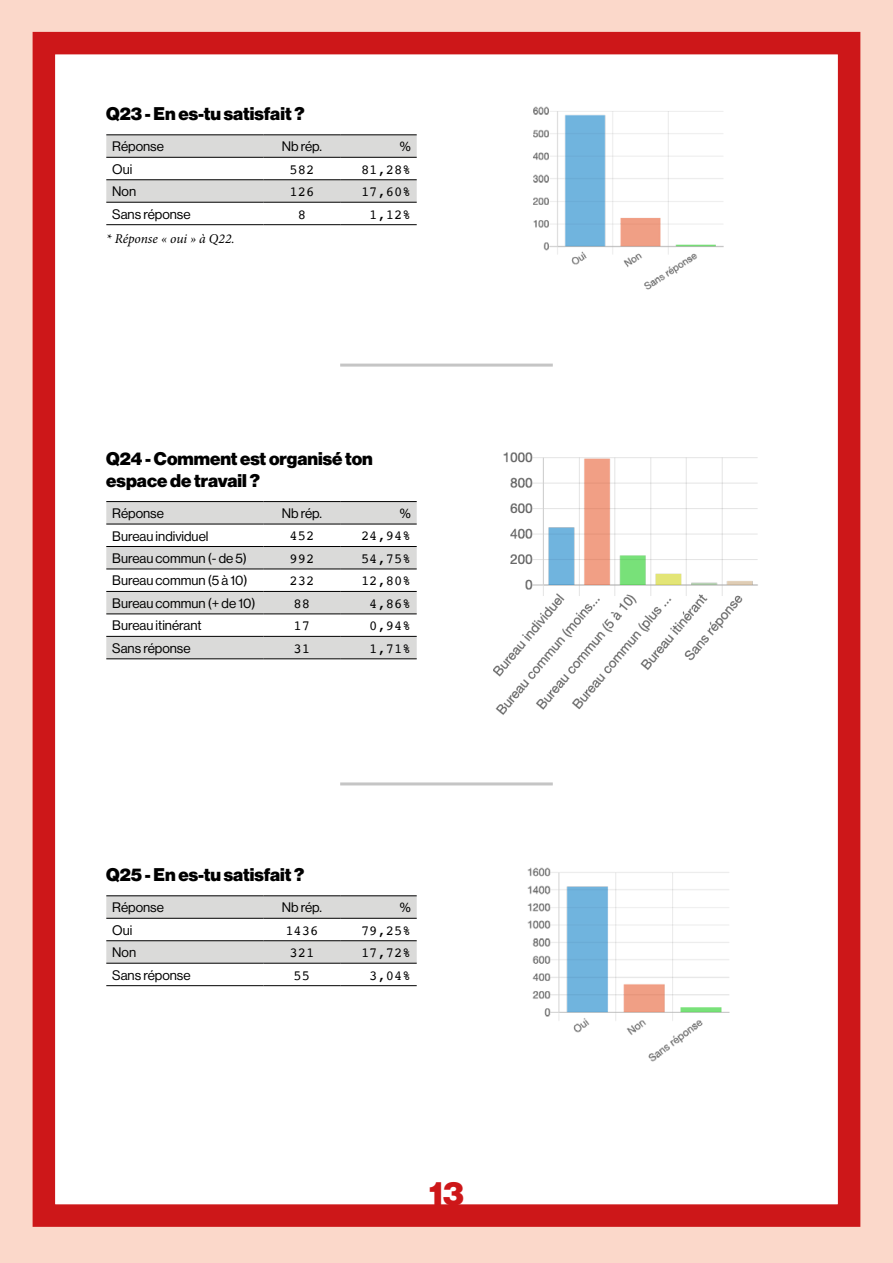
<style>
.page{position:relative;width:893px;height:1263px;background:#fbd8ca}
.page>*{position:absolute;margin:0;border:0;box-sizing:border-box;transform-origin:0 0}
.t1{font:33px "N Haas Grotesk DS Pro 95 Blk";color:#cd1719}
.GRAPH_TITRE{font:18px/21.6px "N Haas Grotesk DS Pro 95 Blk";color:#000}
.GRAPH_CELLULE{font:13.8px "Courier";color:#000}
.GRAPH_CELLULE-2{font:13.5px "N Haas Grotesk DS Pro 55 Rg";color:#000}
.t2{font:italic 13.5px "Minion Pro";letter-spacing:-.005em;color:#000}
</style>
<div class="page">
<div style="left:33px;top:32px;width:827px;height:1195px;background:#fff;border:22px solid #cd1719"></div>
<svg style="left:106px;top:502px;width:311px;height:157px;fill:#dadad9"></svg>
<hr style="left:106px;top:524px;width:158px;height:1px;background:#000">
<hr style="left:264px;top:524px;width:76px;height:1px;background:#000">
<hr style="left:340px;top:524px;width:77px;height:1px;background:#000">
<hr style="left:106px;top:546px;width:158px;height:1px;background:#000">
<hr style="left:264px;top:546px;width:76px;height:1px;background:#000">
<hr style="left:340px;top:546px;width:77px;height:1px;background:#000">
<hr style="left:106px;top:569px;width:158px;height:1px;background:#000">
<hr style="left:264px;top:569px;width:76px;height:1px;background:#000">
<hr style="left:340px;top:569px;width:77px;height:1px;background:#000">
<hr style="left:106px;top:591px;width:158px;height:1px;background:#000">
<hr style="left:264px;top:591px;width:76px;height:1px;background:#000">
<hr style="left:340px;top:591px;width:77px;height:1px;background:#000">
<hr style="left:106px;top:614px;width:158px;height:1px;background:#000">
<hr style="left:264px;top:614px;width:76px;height:1px;background:#000">
<hr style="left:340px;top:614px;width:77px;height:1px;background:#000">
<hr style="left:106px;top:636px;width:158px;height:1px;background:#000">
<hr style="left:264px;top:636px;width:76px;height:1px;background:#000">
<hr style="left:340px;top:636px;width:77px;height:1px;background:#000">
<hr style="left:106px;top:659px;width:158px;height:1px;background:#000">
<hr style="left:264px;top:659px;width:76px;height:1px;background:#000">
<hr style="left:340px;top:659px;width:77px;height:1px;background:#000">
<hr style="left:106px;top:501px;width:158px;height:1px;background:#000">
<hr style="left:264px;top:501px;width:76px;height:1px;background:#000">
<hr style="left:340px;top:501px;width:77px;height:1px;background:#000">
<img style="left:493px;top:452px;width:265px;height:263px">
<svg style="left:106px;top:896px;width:311px;height:67px"></svg>
<hr style="left:106px;top:918px;width:158px;height:1px;background:#000">
<hr style="left:264px;top:918px;width:76px;height:1px;background:#000">
<hr style="left:340px;top:918px;width:77px;height:1px;background:#000">
<hr style="left:106px;top:940px;width:158px;height:1px;background:#000">
<hr style="left:264px;top:940px;width:76px;height:1px;background:#000">
<hr style="left:340px;top:940px;width:77px;height:1px;background:#000">
<hr style="left:106px;top:963px;width:158px;height:1px;background:#000">
<hr style="left:264px;top:963px;width:76px;height:1px;background:#000">
<hr style="left:340px;top:963px;width:77px;height:1px;background:#000">
<hr style="left:106px;top:985px;width:158px;height:1px;background:#000">
<hr style="left:264px;top:985px;width:76px;height:1px;background:#000">
<hr style="left:340px;top:985px;width:77px;height:1px;background:#000">
<hr style="left:106px;top:895px;width:158px;height:1px;background:#000">
<hr style="left:264px;top:895px;width:76px;height:1px;background:#000">
<hr style="left:340px;top:895px;width:77px;height:1px;background:#000">
<img style="left:527px;top:867px;width:203px;height:195px">
<hr style="left:340px;top:782px;width:213px;height:3px;background:#c5c5c5">
<hr style="left:340px;top:364px;width:213px;height:3px;background:#c5c5c5">
<svg style="left:106px;top:136px;width:311px;height:66px"></svg>
<hr style="left:106px;top:157px;width:158px;height:1px;background:#000">
<hr style="left:264px;top:157px;width:76px;height:1px;background:#000">
<hr style="left:340px;top:157px;width:77px;height:1px;background:#000">
<hr style="left:106px;top:179px;width:158px;height:1px;background:#000">
<hr style="left:264px;top:179px;width:76px;height:1px;background:#000">
<hr style="left:340px;top:179px;width:77px;height:1px;background:#000">
<hr style="left:106px;top:202px;width:158px;height:1px;background:#000">
<hr style="left:264px;top:202px;width:76px;height:1px;background:#000">
<hr style="left:340px;top:202px;width:77px;height:1px;background:#000">
<hr style="left:106px;top:224px;width:158px;height:1px;background:#000">
<hr style="left:264px;top:224px;width:76px;height:1px;background:#000">
<hr style="left:340px;top:224px;width:77px;height:1px;background:#000">
<hr style="left:106px;top:135px;width:158px;height:1px;background:#000">
<hr style="left:264px;top:135px;width:76px;height:1px;background:#000">
<hr style="left:340px;top:135px;width:77px;height:1px;background:#000">
<img style="left:533px;top:106px;width:191px;height:184px">
<p class="GRAPH_TITRE" style="left:106px;top:103px;width:200px">Q23 - En es-tu satisfait ?</p>
<p class="GRAPH_CELLULE-2" style="left:112px;top:139px;width:53px">Réponse</p>
<p class="GRAPH_CELLULE-2" style="left:282px;top:139px;width:42px">Nb rép.</p>
<p class="GRAPH_CELLULE-2" style="left:400px;top:139px;width:12px">%</p>
<p class="GRAPH_CELLULE-2" style="left:112px;top:161px;width:22px">Oui</p>
<p class="GRAPH_CELLULE" style="left:289px;top:159px;width:26px">582</p>
<p class="GRAPH_CELLULE" style="left:361px;top:159px;width:51px">81,28%</p>
<p class="GRAPH_CELLULE-2" style="left:112px;top:184px;width:25px">Non</p>
<p class="GRAPH_CELLULE" style="left:289px;top:181px;width:26px">126</p>
<p class="GRAPH_CELLULE" style="left:361px;top:181px;width:51px">17,60%</p>
<p class="GRAPH_CELLULE-2" style="left:112px;top:206px;width:80px">Sans réponse</p>
<p class="GRAPH_CELLULE" style="left:298px;top:204px;width:10px">8</p>
<p class="GRAPH_CELLULE" style="left:369px;top:204px;width:43px">1,12%</p>
<p class="t2" style="left:106px;top:229px;width:130px">* Réponse « oui » à Q22.</p>
<p class="GRAPH_TITRE" style="left:106px;top:448px;width:268px">Q24 - Comment est organisé ton espace de travail ?</p>
<p class="GRAPH_CELLULE-2" style="left:112px;top:506px;width:53px">Réponse</p>
<p class="GRAPH_CELLULE-2" style="left:282px;top:506px;width:42px">Nb rép.</p>
<p class="GRAPH_CELLULE-2" style="left:400px;top:506px;width:12px">%</p>
<p class="GRAPH_CELLULE-2" style="left:112px;top:528px;width:98px">Bureau individuel</p>
<p class="GRAPH_CELLULE" style="left:289px;top:525px;width:26px">452</p>
<p class="GRAPH_CELLULE" style="left:361px;top:525px;width:51px">24,94%</p>
<p class="GRAPH_CELLULE-2" style="left:112px;top:551px;width:136px">Bureau commun (- de 5)</p>
<p class="GRAPH_CELLULE" style="left:289px;top:548px;width:26px">992</p>
<p class="GRAPH_CELLULE" style="left:361px;top:548px;width:51px">54,75%</p>
<p class="GRAPH_CELLULE-2" style="left:112px;top:573px;width:137px">Bureau commun (5 à 10)</p>
<p class="GRAPH_CELLULE" style="left:289px;top:570px;width:26px">232</p>
<p class="GRAPH_CELLULE" style="left:361px;top:570px;width:51px">12,80%</p>
<p class="GRAPH_CELLULE-2" style="left:112px;top:595px;width:145px">Bureau commun (+ de 10)</p>
<p class="GRAPH_CELLULE" style="left:294px;top:593px;width:18px">88</p>
<p class="GRAPH_CELLULE" style="left:369px;top:593px;width:43px">4,86%</p>
<p class="GRAPH_CELLULE-2" style="left:112px;top:618px;width:91px">Bureau itinérant</p>
<p class="GRAPH_CELLULE" style="left:294px;top:615px;width:18px">17</p>
<p class="GRAPH_CELLULE" style="left:369px;top:615px;width:43px">0,94%</p>
<p class="GRAPH_CELLULE-2" style="left:112px;top:640px;width:80px">Sans réponse</p>
<p class="GRAPH_CELLULE" style="left:294px;top:638px;width:18px">31</p>
<p class="GRAPH_CELLULE" style="left:369px;top:638px;width:43px">1,71%</p>
<p class="GRAPH_TITRE" style="left:106px;top:864px;width:200px">Q25 - En es-tu satisfait ?</p>
<p class="GRAPH_CELLULE-2" style="left:112px;top:900px;width:53px">Réponse</p>
<p class="GRAPH_CELLULE-2" style="left:282px;top:900px;width:42px">Nb rép.</p>
<p class="GRAPH_CELLULE-2" style="left:400px;top:900px;width:12px">%</p>
<p class="GRAPH_CELLULE-2" style="left:112px;top:922px;width:22px">Oui</p>
<p class="GRAPH_CELLULE" style="left:285px;top:920px;width:35px">1436</p>
<p class="GRAPH_CELLULE" style="left:361px;top:920px;width:51px">79,25%</p>
<p class="GRAPH_CELLULE-2" style="left:112px;top:945px;width:25px">Non</p>
<p class="GRAPH_CELLULE" style="left:289px;top:942px;width:26px">321</p>
<p class="GRAPH_CELLULE" style="left:361px;top:942px;width:51px">17,72%</p>
<p class="GRAPH_CELLULE-2" style="left:112px;top:967px;width:80px">Sans réponse</p>
<p class="GRAPH_CELLULE" style="left:294px;top:964px;width:18px">55</p>
<p class="GRAPH_CELLULE" style="left:369px;top:964px;width:43px">3,04%</p>
<h1 class="t1" style="left:429px;top:1173px;width:36px">13</h1>
</div>
